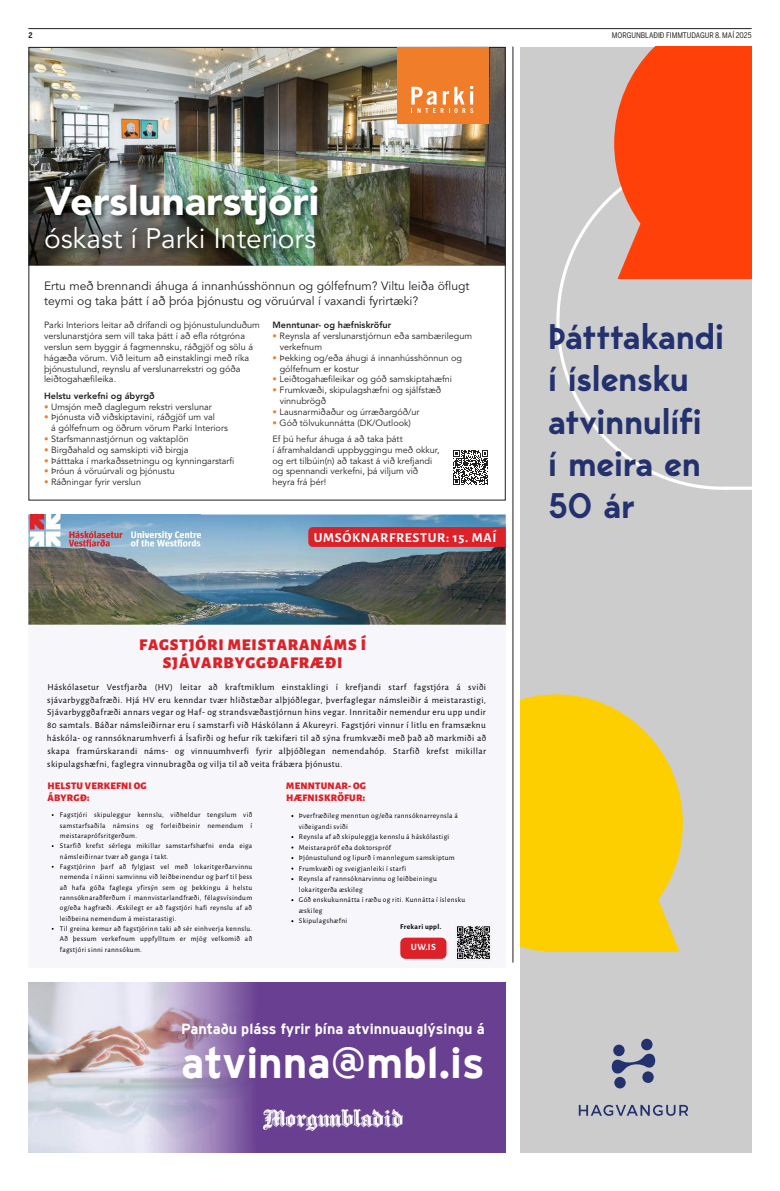
<style>
.page{position:relative;width:780px;height:1191px;background:#fff}
.page>*{position:absolute;margin:0;border:0;box-sizing:border-box;transform-origin:0 0}
.t1{font:700 43.1px "Interstate";color:#fff}
.t2{font:900 39.8px "Avenir LT Pro";color:#fff}
.t3{font:600 35.3px/42.4px "Bergen Sans";letter-spacing:-.005em;color:#23326e}
.t4{font:28px "Avenir LT Pro";color:#fff}
.t5{font:900 16.4px/18.7px "Alegreya Sans";letter-spacing:.05em;color:#dd2128;text-align:center}
.t6{font:700 14.7px "Interstate";color:#fff}
.t7{font:700 13.7px "Alegreya Sans";letter-spacing:.05em;color:#fff}
.t8{font:12px/14.4px "Avenir LT Pro";color:#231f20}
.t9{font:900 10px/11.5px "Alegreya Sans";letter-spacing:.025em;color:#dd2128}
.t10{font:700 9.6px "Alegreya Sans";color:#fff}
.t11{font:9.2px/12.7px "Alegreya Sans";letter-spacing:.04em;color:#010102;text-align:justify}
.t12{font:9px/10.8px "Avenir LT Pro";color:#231f20}
.t13{font:800 9px "Avenir LT Pro";color:#231f20}
.t14{font:7.7px "Benton Sans Condensed";color:#221f1f}
.t15{font:700 7.7px "Benton Sans Condensed";color:#221f1f}
.t16{font:7.3px/10.3px "Alegreya Sans";letter-spacing:.04em;color:#010102}
.t17{font:700 7.3px "Alegreya Sans";letter-spacing:.04em;color:#010102}
.s1{color:#f47c2a}
</style>
<div class="page">
<hr style="left:28px;top:28px;width:723px;height:1px;background:#221f1f">
<img style="left:30px;top:49px;width:473px;height:217px">
<img style="left:42px;top:182px;width:284px;height:75px">
<div style="left:397px;top:47px;width:92px;height:77px;background:#f07d29"></div>
<svg style="left:411px;top:86px;width:62px;height:27px"></svg>
<svg style="left:453px;top:450px;width:35px;height:35px"></svg>
<div style="left:520px;top:47px;width:231px;height:1105px;background:#ccc"></div>
<svg style="left:578px;top:1104px;width:110px;height:11px"></svg>
<svg style="left:611px;top:1038px;width:44px;height:50px"></svg>
<svg style="left:556px;top:192px;width:195px;height:298px"></svg>
<svg style="left:520px;top:694px;width:162px;height:258px;fill:#fdcf00"></svg>
<svg style="left:614px;top:47px;width:137px;height:232px"></svg>
<div style="left:28px;top:514px;width:477px;height:454px;background:#f7f7fb"></div>
<img style="left:28px;top:514px;width:477px;height:110px">
<svg style="left:400px;top:937px;width:46px;height:22px"></svg>
<div style="left:455px;top:924px;width:36px;height:36px;background:#f3f2f6"></div>
<svg style="left:457px;top:926px;width:33px;height:33px"></svg>
<img style="left:30px;top:514px;width:170px;height:33px">
<div style="left:308px;top:527px;width:197px;height:20px;background:#dd2128"></div>
<hr style="left:512px;top:47px;width:1px;height:915px;background:#231f20">
<div style="left:89px;top:982px;width:416px;height:170px;background:#693f91"></div>
<img style="left:264px;top:1109px;width:138px;height:21px">
<img style="left:28px;top:982px;width:224px;height:170px">
<p class="t15" style="left:28px;top:31px;width:6px">2</p>
<p class="t14" style="left:612px;top:31px;width:141px">MORGUNBLAÐIÐ FIMMTUDAGUR 8. MAÍ 2025</p>
<h2 class="t2" style="left:44px;top:184px;width:277px">Verslunarstjóri</h2>
<h3 class="t4" style="left:44px;top:226px;width:273px">óskast í Parki Interiors</h3>
<h3 class="t8" style="left:44px;top:280px;width:427px">Ertu með brennandi áhuga á innanhússhönnun og gólfefnum? Viltu leiða öflugt teymi og taka þátt í að þróa þjónustu og vöruúrval í vaxandi fyrirtæki?</h3>
<p class="t12" style="left:44px;top:321px;width:217px">Parki Interiors leitar að drífandi og þjónustulunduðum verslunarstjóra sem vill taka þátt í að efla rótgróna verslun sem byggir á fagmennsku, ráðgjöf og sölu á hágæða vörum. Við leitum að einstaklingi með ríka þjónustulund, reynslu af verslunarrekstri og góða leiðtogahæfileika.</p>
<p class="t13" style="left:44px;top:392px;width:112px">Helstu verkefni og ábyrgð</p>
<p class="t12" style="left:44px;top:402px;width:169px"><span class="s1">•</span> Umsjón með daglegum rekstri verslunar</p>
<p class="t12" style="left:51px;top:413px;width:178px;text-indent:-7px"><span class="s1">•</span> Þjónusta við viðskiptavini, ráðgjöf um val<br>á gólfefnum og öðrum vörum Parki Interiors</p>
<p class="t12" style="left:44px;top:434px;width:146px"><span class="s1">•</span> Starfsmannastjórnun og vaktaplön</p>
<p class="t12" style="left:44px;top:445px;width:146px"><span class="s1">•</span> Birgðahald og samskipti við birgja</p>
<p class="t12" style="left:44px;top:456px;width:192px"><span class="s1">•</span> Þátttaka í markaðssetningu og kynningarstarfi</p>
<p class="t12" style="left:44px;top:467px;width:132px"><span class="s1">•</span> Þróun á vöruúrvali og þjónustu</p>
<p class="t12" style="left:44px;top:477px;width:98px"><span class="s1">•</span> Ráðningar fyrir verslun</p>
<p class="t13" style="left:272px;top:321px;width:120px">Menntunar- og hæfniskröfur</p>
<p class="t12" style="left:280px;top:331px;width:194px;text-indent:-7px"><span class="s1">•</span> Reynsla af verslunarstjórnun eða sambærilegum verkefnum</p>
<p class="t12" style="left:280px;top:353px;width:184px;text-indent:-7px"><span class="s1">•</span> Þekking og/eða áhugi á innanhússhönnun og gólfefnum er kostur</p>
<p class="t12" style="left:272px;top:375px;width:181px"><span class="s1">•</span> Leiðtogahæfileikar og góð samskiptahæfni</p>
<p class="t12" style="left:280px;top:385px;width:163px;text-indent:-7px"><span class="s1">•</span> Frumkvæði, skipulagshæfni og sjálfstæð vinnubrögð</p>
<p class="t12" style="left:272px;top:407px;width:148px"><span class="s1">•</span> Lausnarmiðaður og úrræðargóð/ur</p>
<p class="t12" style="left:272px;top:415px;width:140px;line-height:16.5px"><span class="s1">•</span> Góð tölvukunnátta (DK/Outlook)<br>Ef þú hefur áhuga á að taka þátt</p>
<p class="t12" style="left:272px;top:445px;width:169px">í áframhaldandi uppbyggingu með okkur, og ert tilbúin(n) að takast á við krefjandi og spennandi verkefni, þá viljum við heyra frá þér!</p>
<h3 class="t7" style="left:314px;top:529px;width:184px">UMSÓKNARFRESTUR: 15. MAÍ</h3>
<h3 class="t5" style="left:139px;top:634px;width:228px">FAGSTJÓRI MEISTARANÁMS Í<br>SJÁVARBYGGÐAFRÆÐI</h3>
<p class="t11" style="left:47px;top:680px;width:440px">Háskólasetur Vestfjarða (HV) leitar að kraftmiklum einstaklingi í krefjandi starf fagstjóra á sviði sjávarbyggðafræði. Hjá HV eru kenndar tvær hliðstæðar alþjóðlegar, þverfaglegar námsleiðir á meistarastigi, Sjávarbyggðafræði annars vegar og Haf- og strandsvæðastjórnun hins vegar. Innritaðir nemendur eru upp undir 80 samtals. Báðar námsleiðirnar eru í samstarfi við Háskólann á Akureyri. Fagstjóri vinnur í litlu en framsæknu háskóla- og rannsóknarumhverfi á Ísafirði og hefur rík tækifæri til að sýna frumkvæði með það að markmiði að skapa framúrskarandi náms- og vinnuumhverfi fyrir alþjóðlegan nemendahóp. Starfið krefst mikillar skipulagshæfni, faglegra vinnubragða og vilja til að veita frábæra þjónustu.</p>
<h3 class="t9" style="left:47px;top:779px;width:101px">HELSTU VERKEFNI OG<br>ÁBYRGÐ:</h3>
<h3 class="t9" style="left:286px;top:779px;width:81px">MENNTUNAR- OG<br>HÆFNISKRÖFUR:</h3>
<p class="t16" style="left:299px;top:810px;width:168px">Þverfræðileg menntun og/eða rannsóknarreynsla á viðeigandi sviði<br>Reynsla af að skipuleggja kennslu á háskólastigi Meistarapróf eða doktorspróf<br>Þjónustulund og lipurð í mannlegum samskiptum Frumkvæði og sveigjanleiki í starfi<br>Reynsla af rannsóknarvinnu og leiðbeiningu lokaritgerða æskileg<br>Góð enskukunnátta í ræðu og riti. Kunnátta í íslensku æskileg<br>Skipulagshæfni</p>
<p class="t16" style="left:60px;top:809px;width:194px">Fagstjóri skipuleggur kennslu, viðheldur tengslum við samstarfsaðila námsins og forleiðbeinir nemendum í meistaraprófsritgerðum.<br>Starfið krefst sérlega mikillar samstarfshæfni enda eiga námsleiðirnar tvær að ganga í takt.<br>Fagstjórinn þarf að fylgjast vel með lokaritgerðarvinnu nemenda í náinni samvinnu við leiðbeinendur og þarf til þess að hafa góða faglega yfirsýn sem og þekkingu á helstu rannsóknaraðferðum í mannvistarlandfræði, félagsvísindum og/eða hagfræði. Æskilegt er að fagstjóri hafi reynslu af að leiðbeina nemendum á meistarastigi.<br>Til greina kemur að fagstjórinn taki að sér einhverja kennslu.<br>Að þessum verkefnum uppfylltum er mjög velkomið að fagstjóri sinni rannsókum.</p>
<p class="t17" style="left:400px;top:922px;width:43px">Frekari uppl.</p>
<h3 class="t10" style="left:411px;top:942px;width:26px">UW.IS</h3>
<h3 class="t6" style="left:181px;top:1022px;width:305px">Pantaðu pláss fyrir þína atvinnuauglýsingu á</h3>
<h1 class="t1" style="left:181px;top:1045px;width:305px">atvinna@mbl.is</h1>
<h3 class="t3" style="left:548px;top:318px;width:177px">Þátttakandi í íslensku atvinnulífi<br>í meira en<br>50 ár</h3>
</div>
